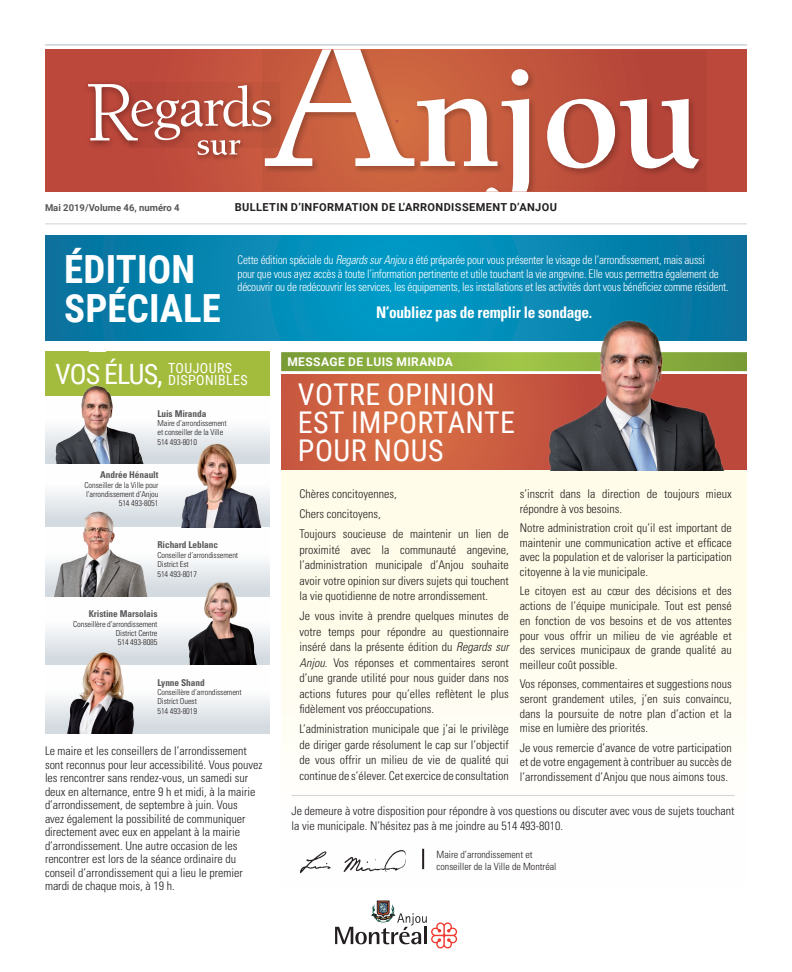
<style>
.page{position:relative;width:792px;height:972px;background:#fff}
.page>*{position:absolute;margin:0;border:0;box-sizing:border-box;transform-origin:0 0}
.t1{font:700 38.8px/39.3px "Roboto Condensed";letter-spacing:.005em;color:#fff}
.t2{font:30px/28px "Roboto Condensed";letter-spacing:.015em;color:#fff}
.t3{font:700 condensed 16px "Univers LT Std";letter-spacing:-.02em;color:#fff;scale:.96 1}
.t4{font:14px/12px "Roboto Condensed";letter-spacing:.03em;color:#fff}
.t5{font:300 condensed 12px/14.7px "Univers LT Std";color:#231f20;text-align:justify}
.t6{font:300 condensed 12px/13.5px "Univers LT Std";letter-spacing:-.02em;color:#fff;scale:.94 1}
.t7{font:700 12px "Roboto";letter-spacing:.035em;color:#fff}
.t8{font:700 11px "Roboto";letter-spacing:.035em;color:#231f20}
.t9{font:300 condensed 10px/12px "Univers LT Std";color:#231f20}
.t10{font:700 9.5px "Roboto";color:#57585a}
.t11{font:700 condensed 9.4px "Univers LT Std";letter-spacing:-.01em;color:#57585a}
.t12{font:300 condensed 8.2px/9.4px "Univers LT Std";letter-spacing:-.01em;color:#231f20}
.s1{font-family:"Univers";font-style:italic}
.s2{font-size:28px}
</style>
<div class="page">
<svg style="left:335px;top:901px;width:122px;height:47px"></svg>
<hr style="left:45px;top:44px;width:702px;height:1px;background:#b0bcc5">
<div style="left:45px;top:50px;width:702px;height:141px;background:#bc473b"></div>
<svg style="left:529px;top:50px;width:175px;height:141px"></svg>
<svg style="left:547px;top:99px;width:152px;height:69px"></svg>
<svg style="left:88px;top:49px;width:441px;height:143px"></svg>
<hr style="left:45px;top:223px;width:702px;height:1px;background:#d1d2d4">
<div style="left:281px;top:469px;width:466px;height:417px;background:linear-gradient(to right,#fffdf1,#fffdf2)"></div>
<svg style="left:281px;top:352px;width:466px;height:19px;background:#8eb241"></svg>
<svg style="left:45px;top:235px;width:702px;height:106px;background:#0486b2"></svg>
<svg style="left:281px;top:374px;width:466px;height:96px;background:#ce6141"></svg>
<img style="left:539px;top:302px;width:195px;height:168px">
<div style="left:45px;top:352px;width:224px;height:44px;background:#a4bc3d"></div>
<svg style="left:45px;top:492px;width:225px;height:31px;fill:#ebeef1"></svg>
<svg style="left:45px;top:390px;width:225px;height:74px"></svg>
<svg style="left:45px;top:629px;width:225px;height:31px;fill:#eaeef0"></svg>
<svg style="left:45px;top:523px;width:225px;height:74px"></svg>
<div style="left:45px;top:660px;width:225px;height:74px;background:linear-gradient(to bottom,#fff,#dadfe5)"></div>
<img style="left:58px;top:641px;width:91px;height:93px">
<img style="left:49px;top:504px;width:102px;height:93px">
<img style="left:170px;top:435px;width:97px;height:92px">
<img style="left:173px;top:572px;width:96px;height:93px">
<img style="left:50px;top:385px;width:102px;height:79px">
<img style="left:292px;top:847px;width:122px;height:30px">
<hr style="left:422px;top:849px;width:2px;height:20px;background:#231f20">
<hr style="left:292px;top:795px;width:443px;height:1px;background:#d1d2d4">
<p class="t10" style="left:45px;top:201px;width:136px">Mai 2019/Volume 46, numéro 4</p>
<p class="t8" style="left:235px;top:199px;width:324px">BULLETIN D’INFORMATION DE L’ARRONDISSEMENT D’ANJOU</p>
<h1 class="t1" style="left:64px;top:248px;width:158px">ÉDITION<br>SPÉCIALE</h1>
<p class="t6" style="left:238px;top:253px;width:524px">Cette édition spéciale du <span class="s1">Regards sur Anjou</span> a été préparée pour vous présenter le visage de l’arrondissement, mais aussi<br>pour que vous ayez accès à toute l’information pertinente et utile touchant la vie angevine. Elle vous permettra également de découvrir ou de redécouvrir les services, les équipements, les installations et les activités dont vous bénéficiez comme résident.</p>
<h3 class="t3" style="left:376px;top:303px;width:227px">N’oubliez pas de remplir le sondage.</h3>
<p class="t4" style="left:55px;top:362px;width:194px;text-indent:113px">TOUJOURS<br><span class="s2">VOS ÉLUS,</span> DISPONIBLES</p>
<p class="t11" style="left:158px;top:407px;width:50px">Luis Miranda</p>
<p class="t12" style="left:157px;top:418px;width:71px">Maire d’arrondissement et conseiller de la Ville<br>514 493-8010</p>
<p class="t11" style="left:100px;top:469px;width:60px">Andrée Hénault</p>
<p class="t12" style="left:85px;top:480px;width:75px;text-align:right">Conseiller de la Ville pour l’arrondissement d’Anjou<br>514 493-8051</p>
<p class="t11" style="left:158px;top:539px;width:62px">Richard Leblanc</p>
<p class="t12" style="left:158px;top:550px;width:82px">Conseiller d’arrondissement<br>District Est<br>514 493-8017</p>
<p class="t11" style="left:89px;top:608px;width:70px">Kristine Marsolais</p>
<p class="t12" style="left:116px;top:619px;width:43px;text-align:justify;text-indent:-43px">Conseillère d’arrondissement District Centre 514 493-8085</p>
<p class="t11" style="left:158px;top:677px;width:49px">Lynne Shand</p>
<p class="t12" style="left:158px;top:688px;width:86px">Conseillère d’arrondissement<br>District Ouest<br>514 493-8019</p>
<p class="t5" style="left:45px;top:744px;width:219px;line-height:13.5px;text-align:left">Le maire et les conseillers de l’arrondissement sont reconnus pour leur accessibilité. Vous pouvez les rencontrer sans rendez-vous, un samedi sur deux en alternance, entre 9 h et midi, à la mairie d’arrondissement, de septembre à juin. Vous<br>avez également la possibilité de communiquer directement avec eux en appelant à la mairie d’arrondissement. Une autre occasion de les rencontrer est lors de la séance ordinaire du conseil d’arrondissement qui a lieu le premier mardi de chaque mois, à 19 h.</p>
<p class="t7" style="left:287px;top:353px;width:167px">MESSAGE DE LUIS MIRANDA</p>
<h2 class="t2" style="left:298px;top:379px;width:219px">VOTRE OPINION<br>EST IMPORTANTE<br>POUR NOUS</h2>
<p class="t5" style="left:300px;top:484px;width:211px;line-height:20px;text-align:left">Chères concitoyennes,<br>Chers concitoyens,<br>Toujours soucieuse de maintenir un lien de</p>
<p class="t5" style="left:300px;top:542px;width:211px;line-height:15.5px">proximité avec la communauté angevine, l’administration municipale d’Anjou souhaite avoir votre opinion sur divers sujets qui touchent la vie quotidienne de notre arrondissement.</p>
<p class="t5" style="left:300px;top:608px;width:211px;line-height:15.5px">Je vous invite à prendre quelques minutes de votre temps pour répondre au questionnaire inséré dans la présente édition du <span class="s1">Regards sur Anjou</span>. Vos réponses et commentaires seront d’une grande utilité pour nous guider dans nos actions futures pour qu’elles reflètent le plus fidèlement vos préoccupations.</p>
<p class="t5" style="left:300px;top:721px;width:211px;line-height:15.5px">L’administration municipale que j’ai le privilège de diriger garde résolument le cap sur l’objectif de vous offrir un milieu de vie de qualité qui continue de s’élever. Cet exercice de consultation</p>
<p class="t5" style="left:520px;top:486px;width:214px">s’inscrit dans la direction de toujours mieux répondre à vos besoins.</p>
<p class="t5" style="left:520px;top:520px;width:214px">Notre administration croit qu’il est important de maintenir une communication active et efficace avec la population et de valoriser la participation citoyenne à la vie municipale.</p>
<p class="t5" style="left:520px;top:584px;width:214px">Le citoyen est au cœur des décisions et des actions de l’équipe municipale. Tout est pensé en fonction de vos besoins et de vos attentes pour vous offrir un milieu de vie agréable et des services municipaux de grande qualité au meilleur coût possible.</p>
<p class="t5" style="left:520px;top:677px;width:214px">Vos réponses, commentaires et suggestions nous seront grandement utiles, j’en suis convaincu, dans la poursuite de notre plan d’action et la mise en lumière des priorités.</p>
<p class="t5" style="left:520px;top:740px;width:214px">Je vous remercie d’avance de votre participation et de votre engagement à contribuer au succès de l’arrondissement d’Anjou que nous aimons tous.</p>
<p class="t5" style="left:292px;top:804px;width:445px">Je demeure à votre disposition pour répondre à vos questions ou discuter avec vous de sujets touchant la vie municipale. N’hésitez pas à me joindre au 514 493-8010.</p>
<p class="t9" style="left:437px;top:848px;width:121px">Maire d’arrondissement et conseiller de la Ville de Montréal</p>
</div>
